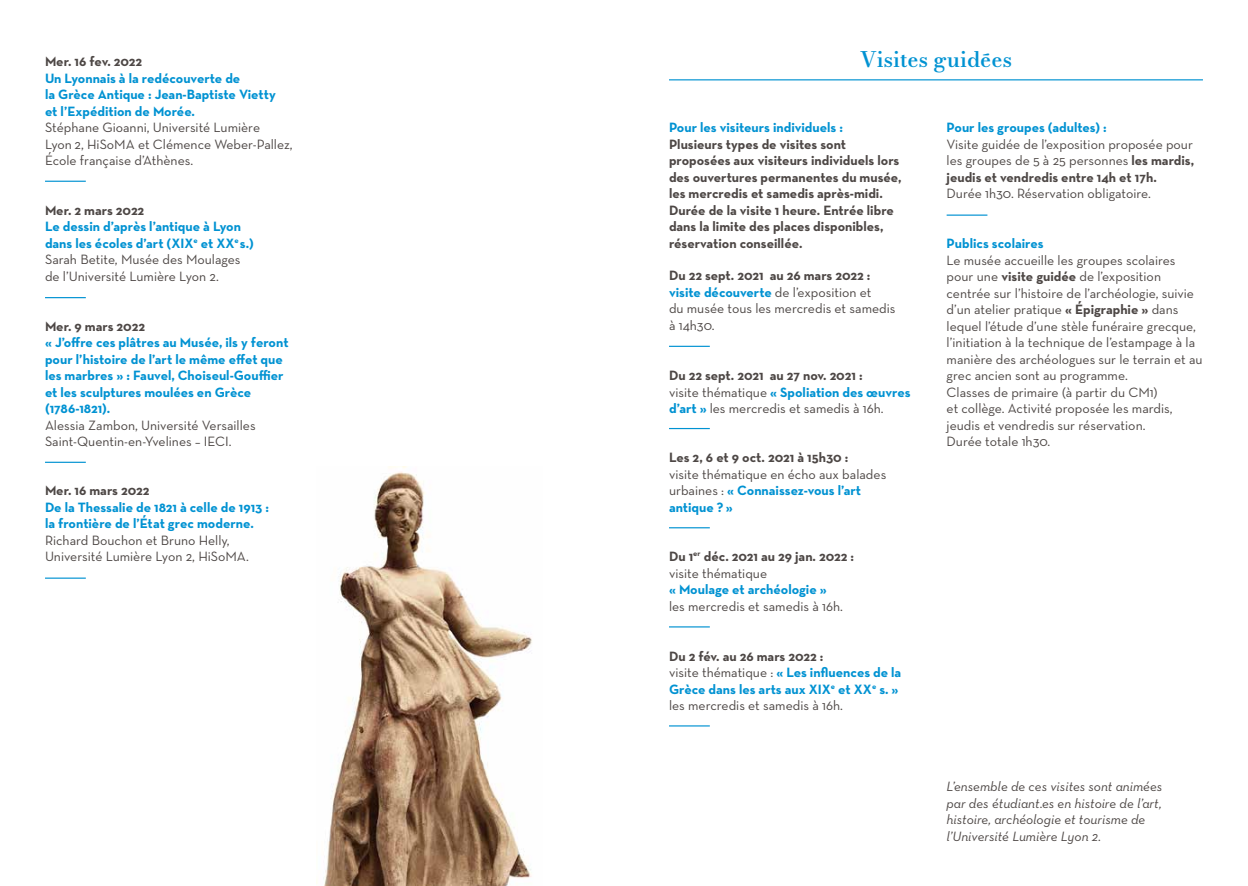
<style>
.page{position:relative;width:1248px;height:886px;background:#fff}
.page>*{position:absolute;margin:0;border:0;box-sizing:border-box;transform-origin:0 0}
.t1{font:21.25px "Bodoni 06 Medium";color:#0092d2}
.t2{font:13.75px/16.5px "Neutra Text";color:#4d4745}
.t3{font:700 13.75px/16.5px "Neutra Text";color:#0092d2}
.t4{font:700 13.75px/16.5px "Neutra Text";color:#4d4745}
.t5{font:italic 13.75px/16.5px "Neutra Text";color:#4d4745}
.s1{font-weight:400;color:#4d4745}
.s2{font-weight:700}
.s3{font-weight:700;color:#0092d2}
.s4{font-weight:400}
.s5{color:#4d4745}
</style>
<div class="page">
<hr style="left:45px;top:181px;width:41px;height:1px;background:#0092d2">
<hr style="left:45px;top:462px;width:41px;height:1px;background:#0092d2">
<hr style="left:45px;top:297px;width:41px;height:1px;background:#0092d2">
<hr style="left:669px;top:346px;width:40px;height:1px;background:#0092d2">
<hr style="left:669px;top:428px;width:40px;height:1px;background:#0092d2">
<hr style="left:669px;top:527px;width:40px;height:1px;background:#0092d2">
<hr style="left:669px;top:626px;width:40px;height:1px;background:#0092d2">
<hr style="left:669px;top:725px;width:40px;height:1px;background:#0092d2">
<hr style="left:45px;top:577px;width:41px;height:2px;background:#0092d2">
<img style="left:316px;top:466px;width:216px;height:420px">
<hr style="left:669px;top:79px;width:533px;height:1px;background:#0092d2">
<hr style="left:946px;top:214px;width:41px;height:2px;background:#0092d2">
<p class="t4" style="left:45px;top:53px;width:99px">Mer. 16 fev. 2022</p>
<p class="t3" style="left:45px;top:69px;width:232px">Un Lyonnais à la redécouverte de<br>la Grèce Antique : Jean-Baptiste Vietty et l’Expédition de Morée.</p>
<p class="t2" style="left:45px;top:119px;width:249px">Stéphane Gioanni, Université Lumière<br>Lyon 2, HiSoMA et Clémence Weber-Pallez,<br>École française d’Athènes.</p>
<p class="t4" style="left:45px;top:201px;width:101px">Mer. 2 mars 2022</p>
<p class="t3" style="left:45px;top:218px;width:210px">Le dessin d’après l’antique à Lyon dans les écoles d’art (XIX<sup>e</sup> et XX<sup>e</sup> s.)<br><span class="s1">Sarah Betite, Musée des Moulages de l’Université Lumière Lyon 2.</span></p>
<p class="t4" style="left:45px;top:317px;width:101px">Mer. 9 mars 2022</p>
<p class="t3" style="left:45px;top:334px;width:245px">« J’offre ces plâtres au Musée, ils y feront pour l’histoire de l’art le même effet que les marbres » : Fauvel, Choiseul-Gouffier et les sculptures moulées en Grèce (1786-1821).</p>
<p class="t2" style="left:45px;top:416px;width:212px">Alessia Zambon, Université Versailles<br>Saint-Quentin-en-Yvelines – IECI.</p>
<p class="t4" style="left:45px;top:482px;width:106px">Mer. 16 mars 2022</p>
<p class="t3" style="left:45px;top:498px;width:225px">De la Thessalie de 1821 à celle de 1913 : la frontière de l’État grec moderne.</p>
<p class="t2" style="left:45px;top:531px;width:205px">Richard Bouchon et Bruno Helly,<br>Université Lumière Lyon 2, HiSoMA.</p>
<h1 class="t1" style="left:859px;top:46px;width:154px">Visites guidées</h1>
<p class="t3" style="left:669px;top:119px;width:175px">Pour les visiteurs individuels :</p>
<p class="t4" style="left:669px;top:136px;width:234px">Plusieurs types de visites sont proposées aux visiteurs individuels lors des ouvertures permanentes du musée, les mercredis et samedis après-midi.<br>Durée de la visite 1 heure. Entrée libre dans la limite des places disponibles, réservation conseillée.</p>
<p class="t2" style="left:669px;top:267px;width:228px"><span class="s2">Du 22 sept. 2021 au 26 mars 2022 : </span><span class="s3">visite découverte</span> de l’exposition et<br>du musée tous les mercredis et samedis à 14h30.</p>
<p class="t2" style="left:669px;top:367px;width:243px"><span class="s2">Du 22 sept. 2021 au 27 nov. 2021 :<br></span>visite thématique <span class="s3">« Spoliation des œuvres d’art »</span> les mercredis et samedis à 16h.</p>
<p class="t4" style="left:669px;top:449px;width:181px">Les 2, 6 et 9 oct. 2021 à 15h30 :</p>
<p class="t2" style="left:669px;top:466px;width:219px">visite thématique en écho aux balades urbaines : <span class="s3">« Connaissez-vous l’art antique ? »</span></p>
<p class="t4" style="left:669px;top:548px;width:186px">Du 1<sup>er</sup> déc. 2021 au 29 jan. 2022 : <span class="s4">visite thématique</span></p>
<p class="t3" style="left:669px;top:581px;width:159px">« Moulage et archéologie »</p>
<p class="t2" style="left:669px;top:597px;width:175px">les mercredis et samedis à 16h.</p>
<p class="t3" style="left:669px;top:648px;width:234px"><span class="s5">Du 2 fév. au 26 mars 2022 :<br></span><span class="s1">visite thématique :</span> « Les influences de la Grèce dans les arts aux XIX<sup>e</sup> et XX<sup>e</sup> s. » <span class="s1">les mercredis et samedis à 16h.</span></p>
<p class="t3" style="left:946px;top:119px;width:162px">Pour les groupes (adultes) :</p>
<p class="t2" style="left:946px;top:136px;width:249px;text-align:justify">Visite guidée de l’exposition proposée pour les groupes de 5 à 25 personnes <span class="s2">les mardis, jeudis et vendredis entre 14h et 17h.</span></p>
<p class="t2" style="left:946px;top:185px;width:206px">Durée 1h30. Réservation obligatoire.</p>
<p class="t3" style="left:946px;top:235px;width:98px">Publics scolaires</p>
<p class="t2" style="left:946px;top:252px;width:257px">Le musée accueille les groupes scolaires pour une <span class="s2">visite guidée</span> de l’exposition centrée sur l’histoire de l’archéologie, suivie d’un atelier pratique <span class="s2">« Épigraphie »</span> dans lequel l’étude d’une stèle funéraire grecque, l’initiation à la technique de l’estampage à la manière des archéologues sur le terrain et au grec ancien sont au programme.<br>Classes de primaire (à partir du CM1)<br>et collège. Activité proposée les mardis, jeudis et vendredis sur réservation.<br>Durée totale 1h30.</p>
<p class="t5" style="left:946px;top:778px;width:217px">L’ensemble de ces visites sont animées par des étudiant.es en histoire de l’art, histoire, archéologie et tourisme de l’Université Lumière Lyon 2.</p>
</div>
